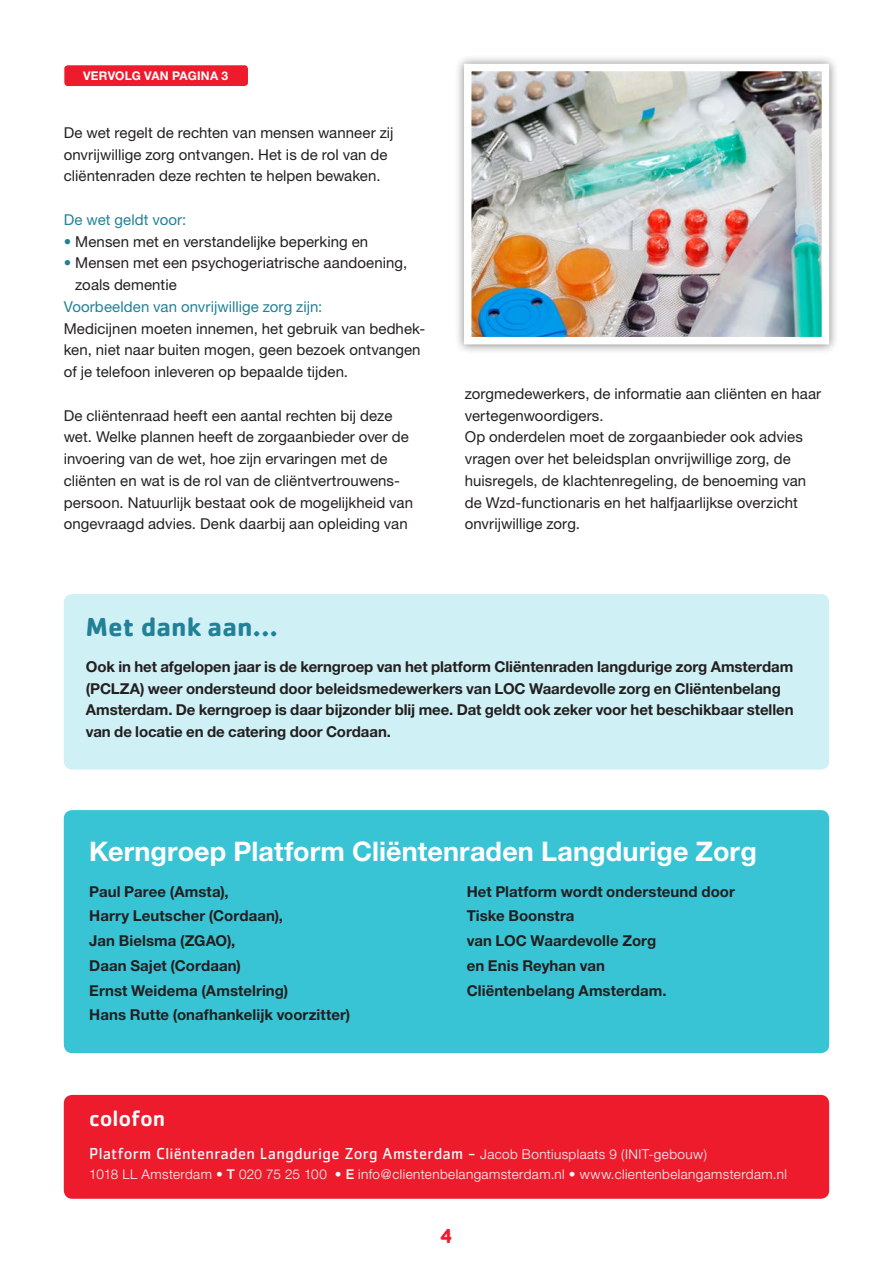
<style>
.page{position:relative;width:893px;height:1263px;background:#fff}
.page>*{position:absolute;margin:0;border:0;box-sizing:border-box;transform-origin:0 0}
.intro_wit{font:700 27px "Helvetica Neue LT Std";letter-spacing:.005em;color:#fff}
.intro_wit-2{font:700 27px "Cachet";letter-spacing:.005em;color:#238197}
.t1{font:500 22.5px "Cachet Std";color:#fff}
.t2{font:700 21px "Cachet Std";color:#ee1b2d}
.t3{font:16.5px "Cachet Std";letter-spacing:.015em;color:#fff}
.plat{font:15px/21.8px "Helvetica Neue LT Std";letter-spacing:.005em;color:#231f20}
.plat-2{font:700 15px/24.8px "Helvetica Neue LT Std";letter-spacing:-.005em;color:#231f20}
.plat-3{font:15px "Helvetica Neue LT Std";letter-spacing:.005em;color:#238197}
.t4{font:300 13.5px "Helvetica Neue";letter-spacing:.03em;color:#fff}
.kopje{font:700 12px "Helvetica Neue LT Std";letter-spacing:.02em;color:#fff}
.s1{color:#238197}
.s2{font-family:"Helvetica Neue";font-weight:300;font-size:13.5px}
.s3{font-weight:500}
</style>
<div class="page">
<div style="left:64px;top:810px;width:765px;height:243px;background:#38c4d5;border-radius:9px"></div>
<div style="left:64px;top:65px;width:185px;height:22px;background:#ee1b2d;border-radius:4px"></div>
<div style="left:63px;top:64px;width:186px;height:24px;border:2px solid #fff;border-radius:4px"></div>
<div style="left:64px;top:1095px;width:765px;height:104px;background:#ee1b2d;border-radius:9px"></div>
<div style="left:454px;top:54px;width:385px;height:300px;background:#231f20;opacity:.55"></div>
<img style="left:473px;top:73px;width:347px;height:262px">
<div style="left:464px;top:64px;width:365px;height:280px;border:8px solid #fff"></div>
<div style="left:64px;top:594px;width:765px;height:176px;background:#cff0f5;border-radius:9px"></div>
<p class="kopje" style="left:83px;top:68px;width:147px">VERVOLG VAN PAGINA 3</p>
<p class="plat" style="left:64px;top:121px;width:331px">De wet regelt de rechten van mensen wanneer zij onvrijwillige zorg ontvangen. Het is de rol van de cliëntenraden deze rechten te helpen bewaken.</p>
<p class="plat-3" style="left:64px;top:211px;width:124px">De wet geldt voor:</p>
<p class="plat" style="left:64px;top:230px;width:306px"><span class="s1">•</span> Mensen met en verstandelijke beperking en</p>
<p class="plat" style="left:75px;top:252px;width:333px;text-indent:-11px"><span class="s1">•</span> Mensen met een psychogeriatrische aandoening, zoals dementie</p>
<p class="plat-3" style="left:64px;top:298px;width:260px">Voorbeelden van onvrijwillige zorg zijn:</p>
<p class="plat" style="left:64px;top:317px;width:363px">Medicijnen moeten innemen, het gebruik van bedhek&shy;ken, niet naar buiten mogen, geen bezoek ontvangen of je telefoon inleveren op bepaalde tijden.</p>
<p class="plat" style="left:64px;top:404px;width:351px">De cliëntenraad heeft een aantal rechten bij deze wet. Welke plannen heeft de zorgaanbieder over de invoering van de wet, hoe zijn ervaringen met de cliënten en wat is de rol van de cliëntvertrouwens&shy;persoon. Natuurlijk bestaat ook de mogelijkheid van ongevraagd advies. Denk daarbij aan opleiding van</p>
<p class="plat" style="left:465px;top:382px;width:358px">zorgmedewerkers, de informatie aan cliënten en haar vertegenwoordigers.</p>
<p class="plat" style="left:465px;top:426px;width:343px">Op onderdelen moet de zorgaanbieder ook advies vragen over het beleidsplan onvrijwillige zorg, de huisregels, de klachtenregeling, de benoeming van de Wzd-functionaris en het halfjaarlijkse overzicht onvrijwillige zorg.</p>
<p class="intro_wit-2" style="left:86px;top:609px;width:194px">Met dank aan...</p>
<p class="plat-2" style="left:86px;top:655px;width:709px;line-height:21.8px">Ook in het afgelopen jaar is de kerngroep van het platform Cliëntenraden langdurige zorg Amsterdam (PCLZA) weer ondersteund door beleidsmedewerkers van LOC Waardevolle zorg en Cliëntenbelang Amsterdam. De kerngroep is daar bijzonder blij mee. Dat geldt ook zeker voor het beschikbaar stellen van de locatie en de catering door Cordaan.</p>
<p class="intro_wit" style="left:89px;top:835px;width:669px">Kerngroep Platform Cliëntenraden Langdurige Zorg</p>
<p class="plat-2" style="left:89px;top:878px;width:141px">Paul Paree (Amsta),</p>
<p class="plat-2" style="left:89px;top:903px;width:195px">Harry Leutscher (Cordaan),</p>
<p class="plat-2" style="left:89px;top:928px;width:148px">Jan Bielsma (ZGAO),</p>
<p class="plat-2" style="left:89px;top:953px;width:153px">Daan Sajet (Cordaan)</p>
<p class="plat-2" style="left:89px;top:977px;width:200px">Ernst Weidema (Amstelring)</p>
<p class="plat-2" style="left:89px;top:1002px;width:262px">Hans Rutte (onafhankelijk voorzitter)</p>
<p class="plat-2" style="left:467px;top:878px;width:270px">Het Platform wordt ondersteund door<br>Tiske Boonstra<br>van LOC Waardevolle Zorg<br>en Enis Reyhan van<br>Cliëntenbelang Amsterdam.</p>
<p class="t1" style="left:89px;top:1104px;width:78px">colofon</p>
<p class="t3" style="left:89px;top:1143px;width:619px">Platform Cliëntenraden Langdurige Zorg Amsterdam - <span class="s2">Jacob Bontiusplaats 9 (INIT-gebouw)</span></p>
<p class="t4" style="left:89px;top:1166px;width:699px">1018 LL Amsterdam • <span class="s3">T</span> 020 75 25 100 • <span class="s3">E</span> info@clientenbelangamsterdam.nl • www.clientenbelangamsterdam.nl</p>
<p class="t2" style="left:440px;top:1223px;width:15px">4</p>
</div>
